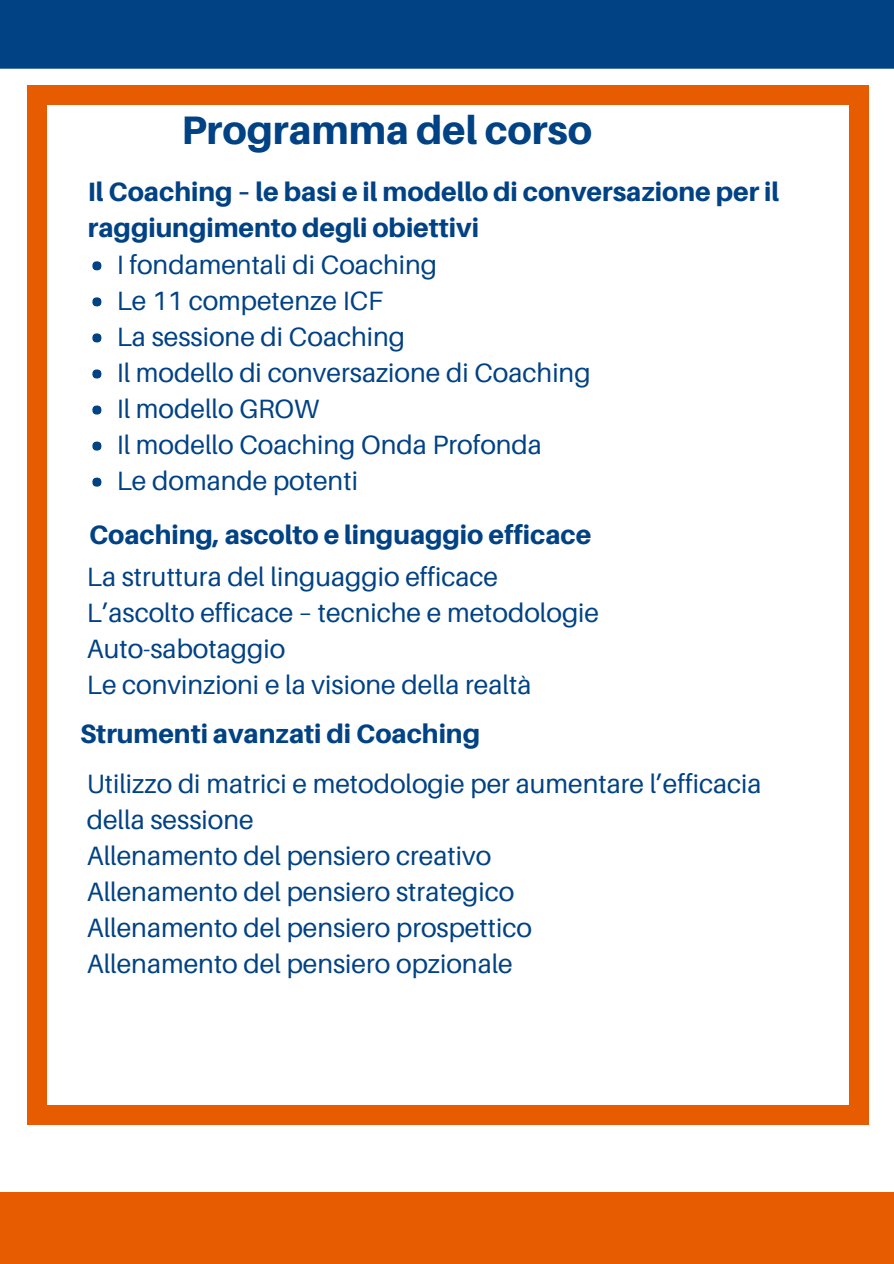
<style>
.page{position:relative;width:894px;height:1264px;background:#fff}
.page>*{position:absolute;margin:0;border:0;box-sizing:border-box;transform-origin:0 0}
.t1{font:800 39.75px "Aileron";color:#004284}
.t2{font:26.55px/36px "Aileron";color:#004284}
.t3{font:800 26.55px/36px "Aileron";color:#004284}
</style>
<div class="page">
<div style="left:0;top:0;width:893px;height:69px;background:#004284"></div>
<div style="left:848px;top:1105px;width:20px;height:19px;background:#e75c00"></div>
<div style="left:28px;top:103px;width:19px;height:1004px;background:#e75c00"></div>
<div style="left:28px;top:1105px;width:19px;height:19px;background:#e75c00"></div>
<div style="left:848px;top:103px;width:20px;height:1004px;background:#e75c00"></div>
<div style="left:45px;top:1105px;width:805px;height:19px;background:#e75c00"></div>
<div style="left:848px;top:85px;width:20px;height:19px;background:#e75c00"></div>
<div style="left:28px;top:85px;width:19px;height:19px;background:#e75c00"></div>
<div style="left:45px;top:85px;width:805px;height:19px;background:#e75c00"></div>
<div style="left:0;top:1191px;width:893px;height:72px;background:#e75c00"></div>
<div style="left:92px;top:261px;width:9px;height:9px;background:#004284;border-radius:50%"></div>
<div style="left:92px;top:297px;width:9px;height:9px;background:#004284;border-radius:50%"></div>
<div style="left:92px;top:333px;width:9px;height:9px;background:#004284;border-radius:50%"></div>
<div style="left:92px;top:369px;width:9px;height:9px;background:#004284;border-radius:50%"></div>
<div style="left:92px;top:405px;width:9px;height:9px;background:#004284;border-radius:50%"></div>
<div style="left:92px;top:441px;width:9px;height:9px;background:#004284;border-radius:50%"></div>
<div style="left:92px;top:477px;width:9px;height:9px;background:#004284;border-radius:50%"></div>
<h1 class="t1" style="left:181px;top:106px;width:412px">Programma del corso</h1>
<p class="t3" style="left:88px;top:173px;width:692px">Il Coaching – le basi e il modello di conversazione per il raggiungimento degli obiettivi</p>
<p class="t2" style="left:117px;top:246px;width:475px">I fondamentali di Coaching<br>Le 11 competenze ICF<br>La sessione di Coaching<br>Il modello di conversazione di Coaching<br>Il modello GROW<br>Il modello Coaching Onda Profonda<br>Le domande potenti</p>
<p class="t3" style="left:89px;top:516px;width:503px">Coaching, ascolto e linguaggio efficace</p>
<p class="t2" style="left:87px;top:558px;width:513px">La struttura del linguaggio efficace L’ascolto efficace – tecniche e metodologie Auto-sabotaggio<br>Le convinzioni e la visione della realtà</p>
<p class="t3" style="left:80px;top:715px;width:401px">Strumenti avanzati di Coaching</p>
<p class="t2" style="left:87px;top:765px;width:676px">Utilizzo di matrici e metodologie per aumentare l’efficacia della sessione<br>Allenamento del pensiero creativo<br>Allenamento del pensiero strategico<br>Allenamento del pensiero prospettico<br>Allenamento del pensiero opzionale</p>
</div>
